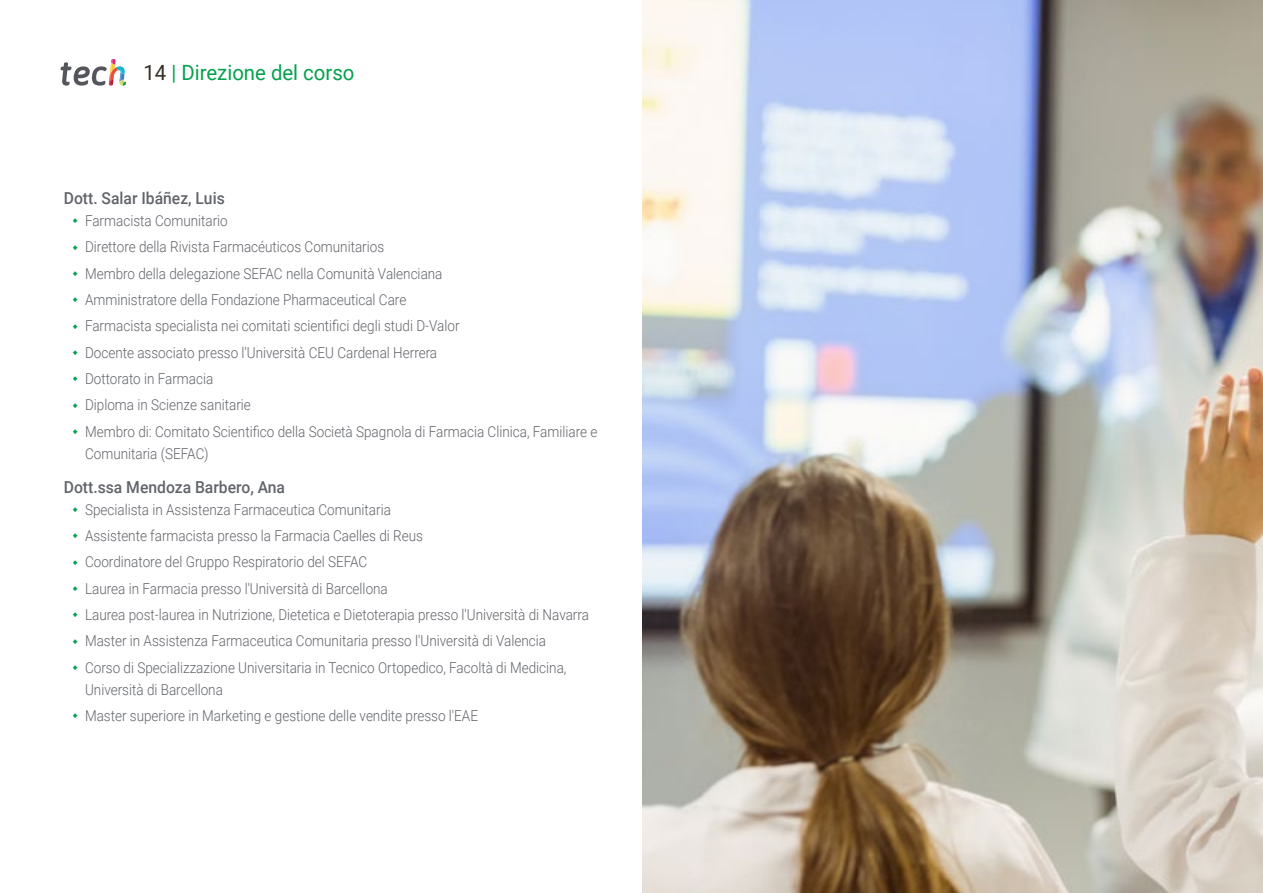
<style>
.page{position:relative;width:1263px;height:893px;background:#fff}
.page>*{position:absolute;margin:0;border:0;box-sizing:border-box;transform-origin:0 0}
.t1{font:21px "Roboto";color:#04a14d}
.t2{font:500 16.5px "Roboto";color:#61646a;scale:.95 1}
.t3{font:300 15px/26.2px "Roboto";color:#61646a;scale:.9 1}
.s1{color:#312e20}
</style>
<div class="page">
<svg style="left:61px;top:59px;width:65px;height:27px"></svg>
<img style="left:642px;top:0;width:621px;height:893px">
<h1 class="t1" style="left:144px;top:57px;width:213px"><span class="s1">14</span> | Direzione del corso</h1>
<p class="t2" style="left:64px;top:187px;width:171px">Dott. Salar Ibáñez, Luis</p>
<p class="t3" style="left:85px;top:207px;width:571px">Farmacista Comunitario<br>Direttore della Rivista Farmacéuticos Comunitarios<br>Membro della delegazione SEFAC nella Comunità Valenciana<br>Amministratore della Fondazione Pharmaceutical Care<br>Farmacista specialista nei comitati scientifici degli studi D-Valor<br>Docente associato presso l'Università CEU Cardenal Herrera<br>Dottorato in Farmacia<br>Diploma in Scienze sanitarie<br>Membro di: Comitato Scientifico della Società Spagnola di Farmacia Clinica, Familiare e</p>
<p class="t3" style="left:85px;top:440px;width:139px">Comunitaria (SEFAC)</p>
<p class="t2" style="left:64px;top:475px;width:234px">Dott.ssa Mendoza Barbero, Ana</p>
<p class="t3" style="left:85px;top:496px;width:561px">Specialista in Assistenza Farmaceutica Comunitaria<br>Assistente farmacista presso la Farmacia Caelles di Reus<br>Coordinatore del Gruppo Respiratorio del SEFAC<br>Laurea in Farmacia presso l'Università di Barcellona<br>Laurea post-laurea in Nutrizione, Dietetica e Dietoterapia presso l'Università di Navarra Master in Assistenza Farmaceutica Comunitaria presso l'Università di Valencia<br>Corso di Specializzazione Universitaria in Tecnico Ortopedico, Facoltà di Medicina,</p>
<p class="t3" style="left:85px;top:676px;width:438px">Università di Barcellona<br>Master superiore in Marketing e gestione delle vendite presso l'EAE</p>
</div>
